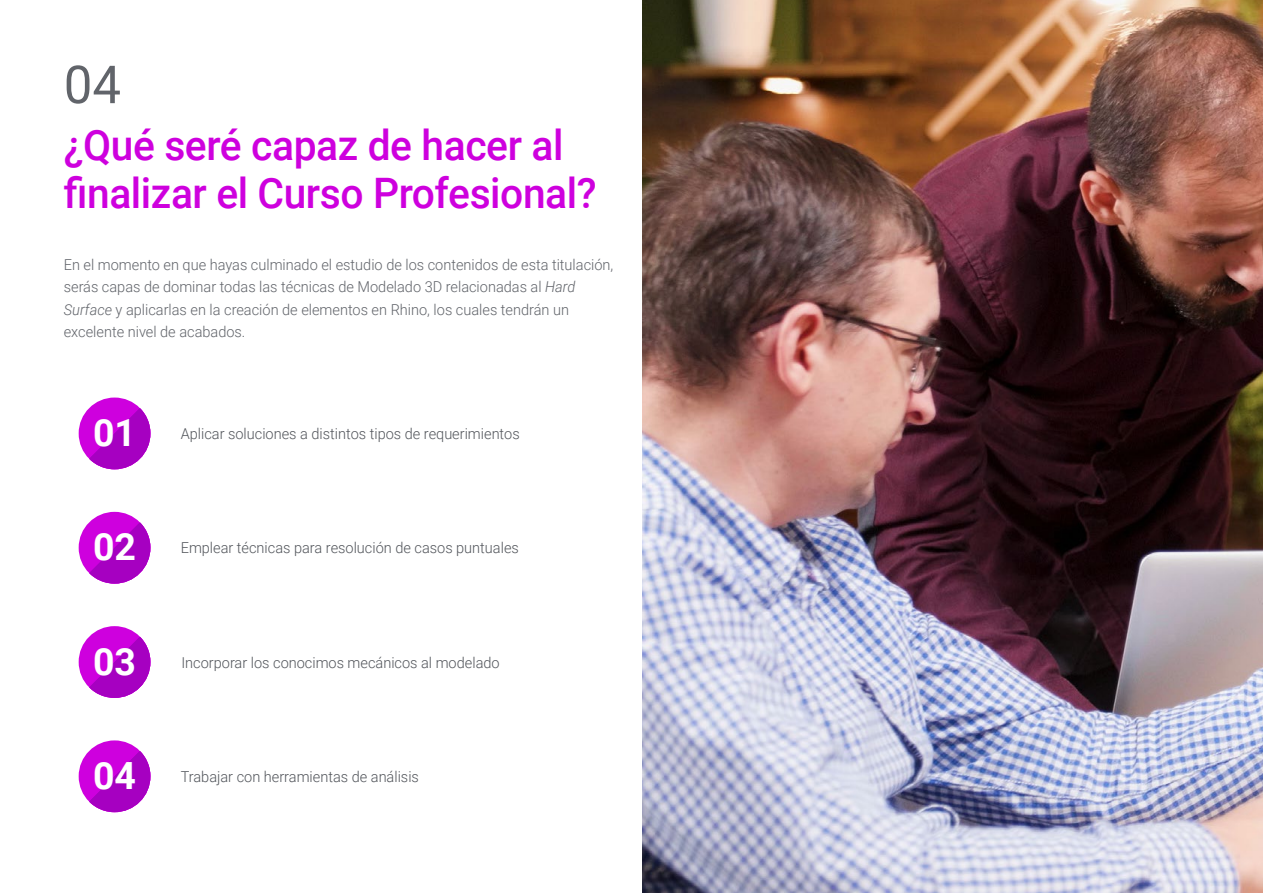
<style>
.page{position:relative;width:1263px;height:893px;background:#fff}
.page>*{position:absolute;margin:0;border:0;box-sizing:border-box;transform-origin:0 0}
.t1{font:52.5px "Roboto";color:#61646a}
.t2{font:500 42px/48px "Roboto";letter-spacing:-.01em;color:#ce00de}
.t3{font:700 37.5px "Roboto";color:#fff}
.t4{font:300 15px/22.5px "Roboto";color:#61646a}
.t5{font:300 15px "Roboto";color:#52555b}
.s1{font-style:italic}
</style>
<div class="page">
<div style="left:79px;top:512px;width:71px;height:72px;background:#ce00de;border-radius:50%"></div>
<svg style="left:89px;top:522px;width:61px;height:62px"></svg>
<div style="left:79px;top:740px;width:71px;height:72px;background:#ce00de;border-radius:50%"></div>
<svg style="left:89px;top:751px;width:61px;height:61px"></svg>
<div style="left:79px;top:626px;width:71px;height:72px;background:#ce00de;border-radius:50%"></div>
<svg style="left:89px;top:637px;width:61px;height:61px"></svg>
<div style="left:79px;top:398px;width:71px;height:71px;background:#ce00de;border-radius:50%"></div>
<svg style="left:89px;top:408px;width:61px;height:61px"></svg>
<img style="left:642px;top:0;width:621px;height:893px">
<h1 class="t1" style="left:64px;top:48px;width:59px">04</h1>
<h2 class="t2" style="left:64px;top:119px;width:534px">¿Qué seré capaz de hacer al finalizar el Curso Profesional?</h2>
<p class="t4" style="left:64px;top:253px;width:551px">En el momento en que hayas culminado el estudio de los contenidos de esta titulación, serás capas de dominar todas las técnicas de Modelado 3D relacionadas al <span class="s1">Hard Surface</span> y aplicarlas en la creación de elementos en Rhino, los cuales tendrán un excelente nivel de acabados.</p>
<h3 class="t3" style="left:93px;top:407px;width:45px">01</h3>
<p class="t5" style="left:181px;top:423px;width:340px">Aplicar soluciones a distintos tipos de requerimientos</p>
<h3 class="t3" style="left:93px;top:521px;width:45px">02</h3>
<p class="t5" style="left:181px;top:537px;width:340px">Emplear técnicas para resolución de casos puntuales</p>
<h3 class="t3" style="left:93px;top:635px;width:45px">03</h3>
<p class="t5" style="left:181px;top:652px;width:320px">Incorporar los conocimos mecánicos al modelado</p>
<h3 class="t3" style="left:93px;top:749px;width:45px">04</h3>
<p class="t5" style="left:181px;top:766px;width:240px">Trabajar con herramientas de análisis</p>
</div>
